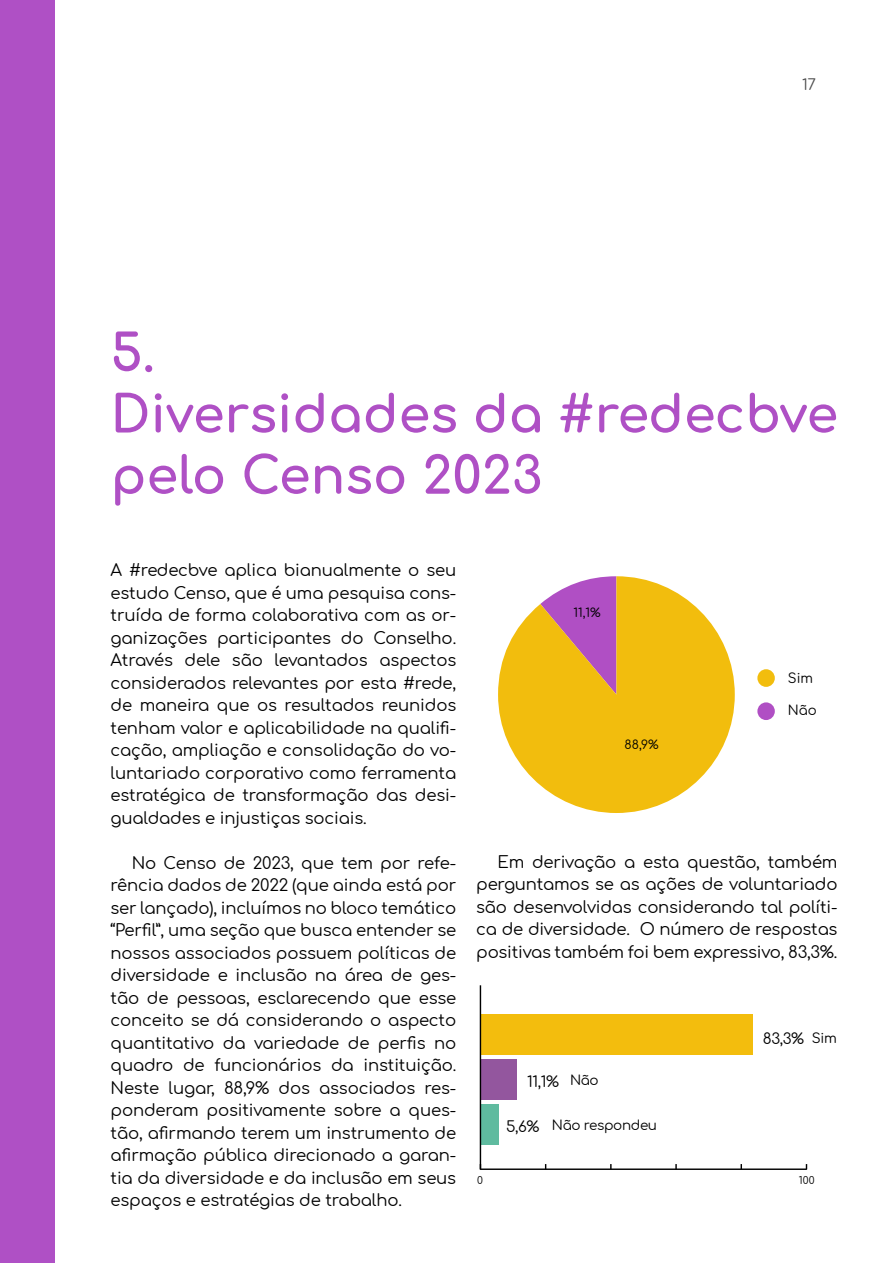
<style>
.page{position:relative;width:893px;height:1263px;background:#fff}
.page>*{position:absolute;margin:0;border:0;box-sizing:border-box;transform-origin:0 0}
.t1{font:700 51px/61.2px "Comfortaa";color:#af50c5}
.t2{font:16.5px/22.5px "Comfortaa";letter-spacing:-.01em;color:#000;text-align:justify}
.t3{font:15px "Comfortaa";color:#000}
.t4{font:13.5px "Comfortaa";letter-spacing:-.025em;color:#000}
.t5{font:12.15px "Comfortaa";color:#000}
.t6{font:10.35px "Comfortaa";color:#000}
.s1{font-size:15px}
</style>
<div class="page">
<div style="left:0;top:0;width:54px;height:1263px;background:#af50c5"></div>
<svg style="left:498px;top:576px;width:237px;height:237px;fill:#f2bd0d"></svg>
<div style="left:757px;top:669px;width:18px;height:18px;background:#f2bd0d;border-radius:50%"></div>
<div style="left:757px;top:702px;width:18px;height:18px;background:#b04fc4;border-radius:50%"></div>
<div style="left:480px;top:1104px;width:18px;height:41px;background:#5fbb9f"></div>
<div style="left:480px;top:1059px;width:36px;height:41px;background:#93569e"></div>
<div style="left:480px;top:1014px;width:272px;height:41px;background:#f3bd0d"></div>
<hr style="left:480px;top:1168px;width:327px;height:2px;background:#000">
<hr style="left:480px;top:985px;width:1px;height:184px;background:#000">
<p class="t3" style="left:802px;top:71px;width:15px">17</p>
<h1 class="t1" style="left:111px;top:315px;width:729px">5.<br>Diversidades da #redecbve pelo Censo 2023</h1>
<p class="t2" style="left:111px;top:556px;width:347px">A #redecbve aplica bianualmente o seu estudo Censo, que é uma pesquisa cons&shy;truída de forma colaborativa com as or&shy;ganizações participantes do Conselho.<br>Através dele são levantados aspectos considerados relevantes por esta #rede, de maneira que os resultados reunidos tenham valor e aplicabilidade na qualifi&shy;cação, ampliação e consolidação do vo&shy;luntariado corporativo como ferramenta estratégica de transformação das desi&shy;gualdades e injustiças sociais.</p>
<p class="t2" style="left:111px;top:849px;width:347px;text-indent:21px">No Censo de 2023, que tem por refe&shy;rência dados de 2022 (que ainda está por ser lançado), incluímos no bloco temático “Perfil”, uma seção que busca entender se nossos associados possuem políticas de diversidade e inclusão na área de ges&shy;tão de pessoas, esclarecendo que esse conceito se dá considerando o aspecto quantitativo da variedade de perfis no quadro de funcionários da instituição.<br>Neste lugar, 88,9% dos associados res&shy;ponderam positivamente sobre a ques&shy;tão, afirmando terem um instrumento de afirmação pública direcionado a garan&shy;tia da diversidade e da inclusão em seus espaços e estratégias de trabalho.</p>
<p class="t2" style="left:476px;top:848px;width:363px;text-indent:21px">Em derivação a esta questão, também perguntamos se as ações de voluntariado são desenvolvidas considerando tal políti&shy;ca de diversidade. O número de respostas positivas também foi bem expressivo, 83,3%.</p>
<p class="t5" style="left:574px;top:601px;width:29px">11,1%</p>
<p class="t4" style="left:788px;top:666px;width:27px">Sim</p>
<p class="t4" style="left:788px;top:698px;width:30px">Não</p>
<p class="t5" style="left:625px;top:734px;width:36px">88,9%</p>
<p class="t4" style="left:812px;top:1025px;width:26px">Sim</p>
<p class="t3" style="left:763px;top:1025px;width:43px">83,3%</p>
<p class="t4" style="left:570px;top:1068px;width:30px">Não</p>
<p class="t3" style="left:527px;top:1067px;width:33px">11,1%</p>
<p class="t4" style="left:506px;top:1113px;width:153px"><span class="s1">5,6%</span> Não respondeu</p>
<p class="t6" style="left:477px;top:1171px;width:7px">0</p>
<p class="t6" style="left:799px;top:1171px;width:17px">100</p>
</div>
